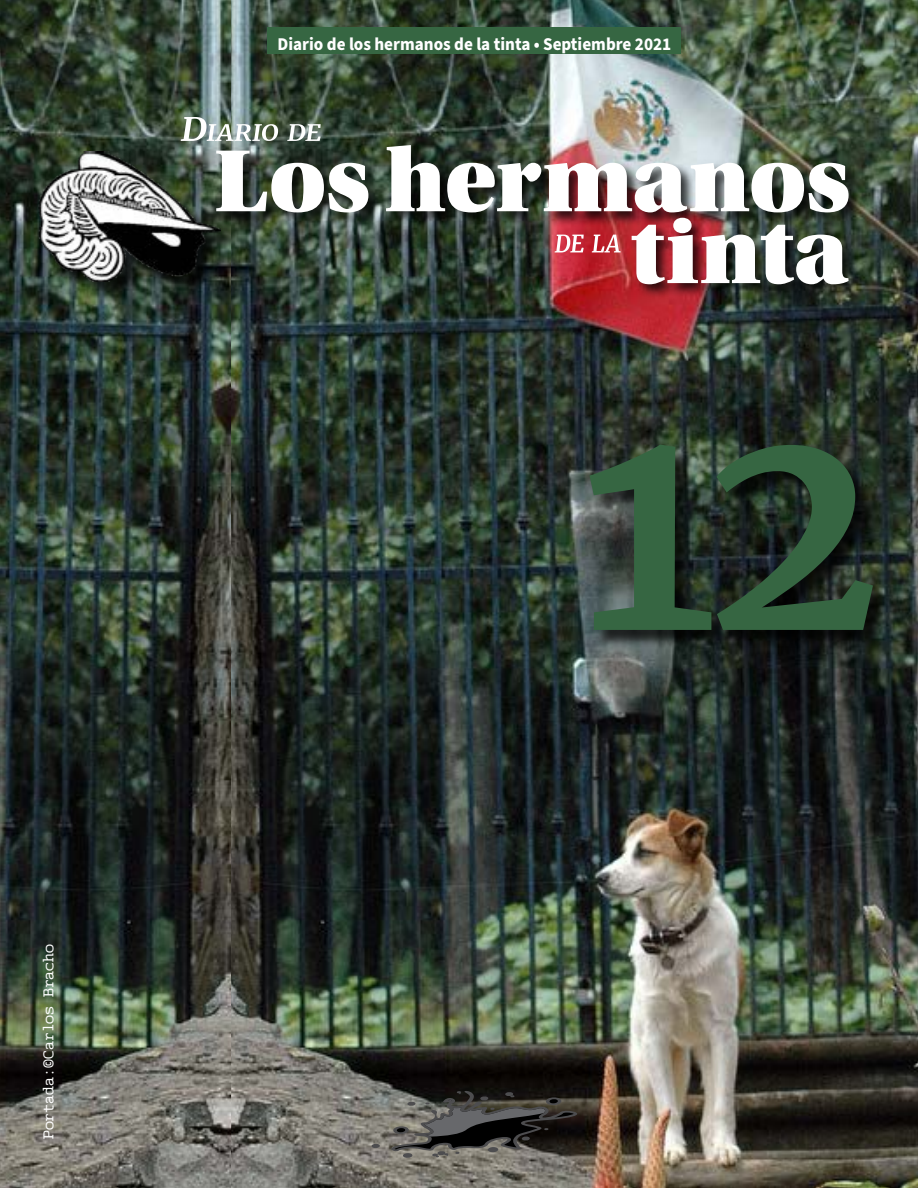
<style>
.page{position:relative;width:918px;height:1188px;background:#fff}
.page>*{position:absolute;margin:0;border:0;box-sizing:border-box;transform-origin:0 0}
.t1{font:700 300px "Merriweather";color:#366642}
.t2{font:700 18px "Source Sans Pro";color:#fff;scale:.95 1}
.t3{font:13.5px "Cinecav XW00 Type";color:#fff}
</style>
<div class="page">
<img style="left:230px;top:0;width:688px;height:1188px">
<img style="left:0;top:0;width:230px;height:1188px">
<div style="left:214px;top:143px;width:650px;height:84px;background:#000;opacity:.75"></div>
<img style="left:181px;top:117px;width:668px;height:95px">
<div style="left:630px;top:216px;width:234px;height:84px;background:#000;opacity:.75"></div>
<svg style="left:632px;top:218px;width:217px;height:66px"></svg>
<svg style="left:555px;top:235px;width:66px;height:17px"></svg>
<div style="left:42px;top:156px;width:195px;height:142px;background:#000;opacity:.75"></div>
<img style="left:38px;top:152px;width:183px;height:129px">
<div style="left:592px;top:447px;width:300px;height:201px;background:#000;opacity:.75"></div>
<div style="left:267px;top:27px;width:414px;height:27px;background:#366642"></div>
<svg style="left:371px;top:1089px;width:231px;height:69px;background:#494642"></svg>
<p class="t3" style="left:40px;top:1139px;width:197px;rotate:-90deg">Portada:©Carlos Bracho</p>
<p class="t2" style="left:277px;top:31px;width:416px">Diario de los hermanos de la tinta • Septiembre 2021</p>
<h1 class="t1" style="left:577px;top:349px;width:308px">12</h1>
</div>
